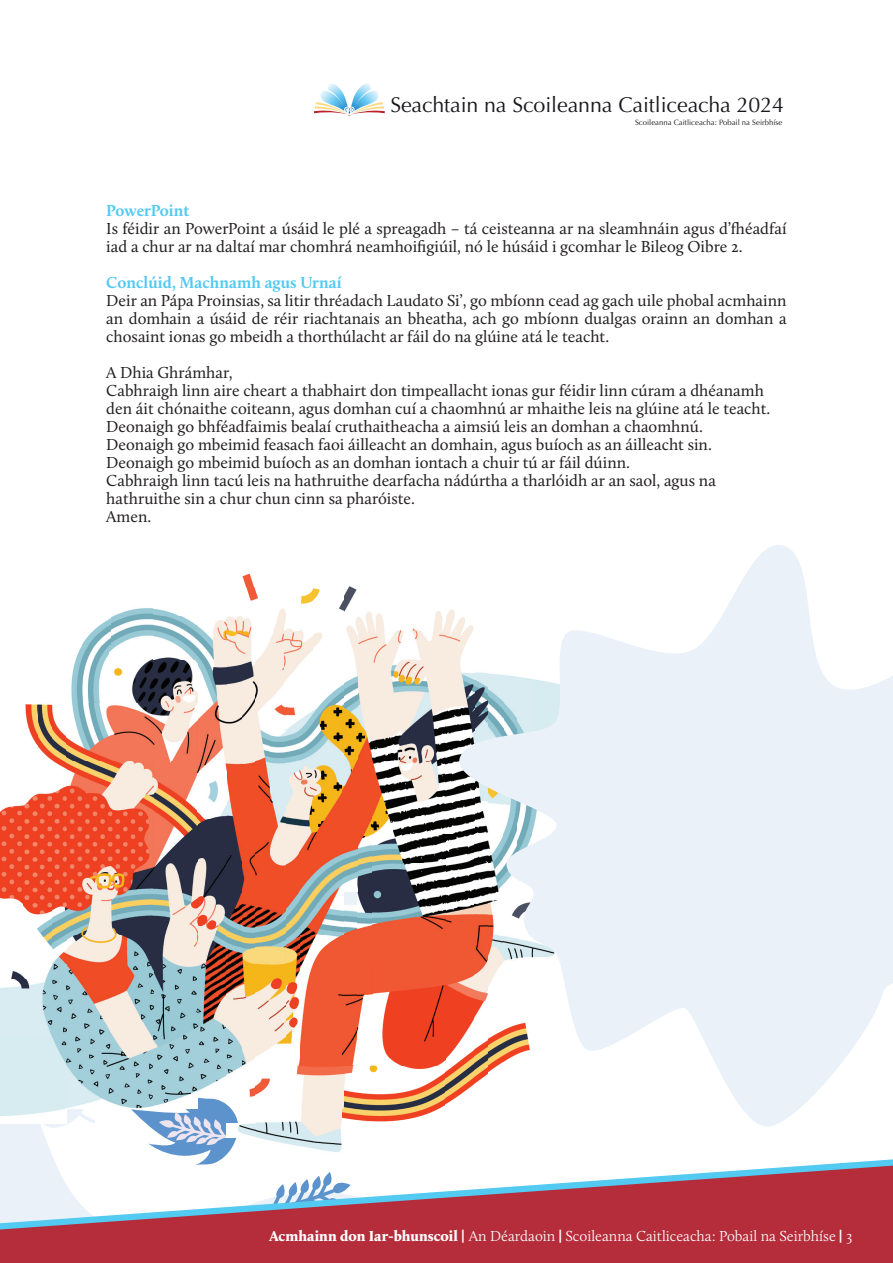
<style>
.page{position:relative;width:893px;height:1263px;background:#fff}
.page>*{position:absolute;margin:0;border:0;box-sizing:border-box;transform-origin:0 0}
.t1{font:21.45px "Optima";letter-spacing:-.005em;color:#19191d}
.t2{font:16.5px/18px "Calluna";color:#231f20}
.t3{font:700 16.5px "Calluna";color:#52caf1}
.t4{font:300 15px "Calluna";color:#fff}
.t5{font:7.8px "Optima";color:#19191d}
.s1{font-weight:900}
.s2{font-family:"Karmina";font-weight:700}
</style>
<div class="page">
<svg style="left:0;top:1124px;width:53px;height:35px;background:#ebf2f9"></svg>
<svg style="left:131px;top:1097px;width:107px;height:62px"></svg>
<svg style="left:18px;top:1109px;width:77px;height:21px"></svg>
<svg style="left:0;top:1159px;width:893px;height:6px"></svg>
<svg style="left:0;top:1165px;width:893px;height:98px;fill:#b52c3a"></svg>
<svg style="left:314px;top:83px;width:71px;height:33px"></svg>
<img style="left:256px;top:1109px;width:87px;height:43px">
<img style="left:226px;top:1123px;width:30px;height:15px">
<img style="left:0;top:978px;width:66px;height:145px">
<img style="left:241px;top:616px;width:15px;height:481px">
<img style="left:343px;top:1065px;width:102px;height:57px">
<img style="left:66px;top:703px;width:132px;height:406px">
<img style="left:256px;top:642px;width:14px;height:453px">
<img style="left:300px;top:703px;width:43px;height:406px">
<img style="left:445px;top:616px;width:5px;height:489px">
<img style="left:197px;top:619px;width:29px;height:475px">
<img style="left:226px;top:616px;width:15px;height:459px">
<img style="left:285px;top:707px;width:15px;height:368px">
<img style="left:343px;top:910px;width:15px;height:155px">
<img style="left:372px;top:630px;width:73px;height:435px">
<img style="left:270px;top:732px;width:15px;height:316px">
<img style="left:358px;top:612px;width:14px;height:417px">
<img style="left:11px;top:964px;width:55px;height:14px">
<img style="left:52px;top:704px;width:14px;height:260px">
<img style="left:37px;top:793px;width:15px;height:154px">
<img style="left:23px;top:794px;width:14px;height:121px">
<img style="left:0;top:805px;width:23px;height:99px">
<img style="left:343px;top:586px;width:15px;height:303px">
<img style="left:37px;top:704px;width:15px;height:56px">
<img style="left:25px;top:704px;width:12px;height:41px">
<img style="left:270px;top:608px;width:15px;height:108px">
<img style="left:71px;top:645px;width:39px;height:58px">
<img style="left:132px;top:659px;width:66px;height:44px">
<img style="left:322px;top:685px;width:21px;height:18px">
<img style="left:110px;top:612px;width:14px;height:64px">
<img style="left:285px;top:630px;width:29px;height:51px">
<img style="left:314px;top:632px;width:9px;height:15px">
<img style="left:154px;top:616px;width:44px;height:43px">
<img style="left:82px;top:619px;width:28px;height:26px">
<img style="left:124px;top:608px;width:30px;height:34px">
<img style="left:285px;top:611px;width:7px;height:19px">
<img style="left:372px;top:613px;width:13px;height:17px">
<img style="left:412px;top:616px;width:33px;height:14px">
<img style="left:154px;top:608px;width:25px;height:8px">
<img style="left:300px;top:588px;width:14px;height:16px">
<img style="left:339px;top:601px;width:4px;height:10px">
<img style="left:435px;top:611px;width:15px;height:5px">
<img style="left:246px;top:587px;width:12px;height:14px">
<img style="left:314px;top:588px;width:6px;height:12px">
<img style="left:242px;top:573px;width:12px;height:14px">
<svg style="left:450px;top:545px;width:443px;height:582px;fill:#eaf1f9"></svg>
<h1 class="t1" style="left:390px;top:93px;width:395px">Seachtain na Scoileanna Caitliceacha 2024</h1>
<p class="t5" style="left:635px;top:117px;width:149px">Scoileanna Caitliceacha: Pobail na Seirbhíse</p>
<p class="t3" style="left:106px;top:200px;width:85px">PowerPoint</p>
<p class="t2" style="left:106px;top:219px;width:682px">Is féidir an PowerPoint a úsáid le plé a spreagadh – tá ceisteanna ar na sleamhnáin agus d’fhéadfaí iad a chur ar na daltaí mar chomhrá neamhoifigiúil, nó le húsáid i gcomhar le Bileog Oibre 2.</p>
<p class="t3" style="left:106px;top:272px;width:237px">Conclúid, Machnamh agus Urnaí</p>
<p class="t2" style="left:106px;top:291px;width:682px;text-align:justify">Deir an Pápa Proinsias, sa litir thréadach Laudato Si’, go mbíonn cead ag gach uile phobal acmhainn an domhain a úsáid de réir riachtanais an bheatha, ach go mbíonn dualgas orainn an domhan a chosaint ionas go mbeidh a thorthúlacht ar fáil do na glúine atá le teacht.</p>
<p class="t2" style="left:106px;top:363px;width:666px">A Dhia Ghrámhar,<br>Cabhraigh linn aire cheart a thabhairt don timpeallacht ionas gur féidir linn cúram a dhéanamh den áit chónaithe coiteann, agus domhan cuí a chaomhnú ar mhaithe leis na glúine atá le teacht.<br>Deonaigh go bhféadfaimis bealaí cruthaitheacha a aimsiú leis an domhan a chaomhnú.<br>Deonaigh go mbeimid feasach faoi áilleacht an domhain, agus buíoch as an áilleacht sin.<br>Deonaigh go mbeimid buíoch as an domhan iontach a chuir tú ar fáil dúinn.<br>Cabhraigh linn tacú leis na hathruithe dearfacha nádúrtha a tharlóidh ar an saol, agus na hathruithe sin a chur chun cinn sa pharóiste.<br>Amen.</p>
<p class="t4" style="left:270px;top:1227px;width:585px"><span class="s1">Acmhainn don Iar-bhunscoil</span> <span class="s2">|</span> An Déardaoin <span class="s2">|</span> Scoileanna Caitliceacha: Pobail na Seirbhíse <span class="s2">|</span> 3</p>
</div>
